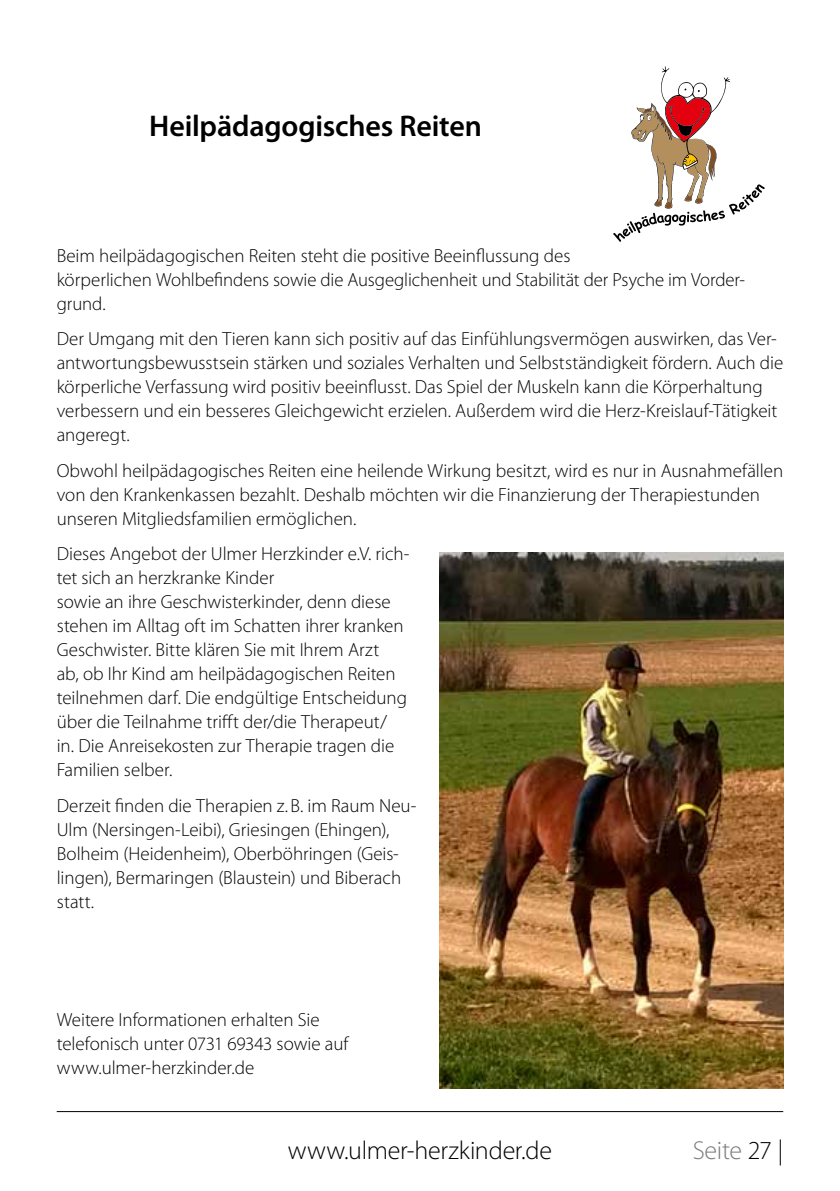
<style>
.page{position:relative;width:840px;height:1191px;background:#fff}
.page>*{position:absolute;margin:0;border:0;box-sizing:border-box;transform-origin:0 0}
.t1{font:600 30px "Myriad Pro";letter-spacing:-.005em;color:#000}
.t2{font:300 26px "Myriad Pro";letter-spacing:-.01em;color:#000}
.t3{font:300 26px "Myriad Pro";letter-spacing:-.015em;color:#7b7b7a}
.t4{font:300 19px/24px "Myriad Pro";letter-spacing:-.005em;color:#000}
.s1{color:#000}
</style>
<div class="page">
<svg style="left:613px;top:66px;width:151px;height:176px"></svg>
<img style="left:439px;top:552px;width:343px;height:537px">
<hr style="left:57px;top:1111px;width:725px;height:1px;background:#000">
<h1 class="t1" style="left:149px;top:107px;width:334px">Heilpädagogisches Reiten</h1>
<p class="t4" style="left:57px;top:243px;width:689px">Beim heilpädagogischen Reiten steht die positive Beeinflussung des<br>körperlichen Wohlbefindens sowie die Ausgeglichenheit und Stabilität der Psyche im Vorder&shy;grund.</p>
<p class="t4" style="left:57px;top:327px;width:727px">Der Umgang mit den Tieren kann sich positiv auf das Einfühlungsvermögen auswirken, das Ver&shy;antwortungsbewusstsein stärken und soziales Verhalten und Selbstständigkeit fördern. Auch die körperliche Verfassung wird positiv beeinflusst. Das Spiel der Muskeln kann die Körperhaltung verbessern und ein besseres Gleichgewicht erzielen. Außerdem wird die Herz-Kreislauf-Tätigkeit angeregt.</p>
<p class="t4" style="left:57px;top:458px;width:727px">Obwohl heilpädagogisches Reiten eine heilende Wirkung besitzt, wird es nur in Ausnahmefällen von den Krankenkassen bezahlt. Deshalb möchten wir die Finanzierung der Therapiestunden unseren Mitgliedsfamilien ermöglichen.</p>
<p class="t4" style="left:57px;top:541px;width:354px">Dieses Angebot der Ulmer Herzkinder e.V. rich&shy;tet sich an herzkranke Kinder<br>sowie an ihre Geschwisterkinder, denn diese stehen im Alltag oft im Schatten ihrer kranken Geschwister. Bitte klären Sie mit Ihrem Arzt<br>ab, ob Ihr Kind am heilpädagogischen Reiten teilnehmen darf. Die endgültige Entscheidung über die Teilnahme trifft der/die Therapeut/<br>in. Die Anreisekosten zur Therapie tragen die Familien selber.</p>
<p class="t4" style="left:57px;top:793px;width:361px">Derzeit finden die Therapien z.B. im Raum Neu-Ulm (Nersingen-Leibi), Griesingen (Ehingen), Bolheim (Heidenheim), Oberböhringen (Geis&shy;lingen), Bermaringen (Blaustein) und Biberach statt.</p>
<p class="t4" style="left:57px;top:1007px;width:293px">Weitere Informationen erhalten Sie telefonisch unter 0731 69343 sowie auf www.ulmer-herzkinder.de</p>
<h2 class="t2" style="left:288px;top:1135px;width:265px">www.ulmer-herzkinder.de</h2>
<h2 class="t3" style="left:692px;top:1135px;width:92px">Seite <span class="s1">27 |</span></h2>
</div>
